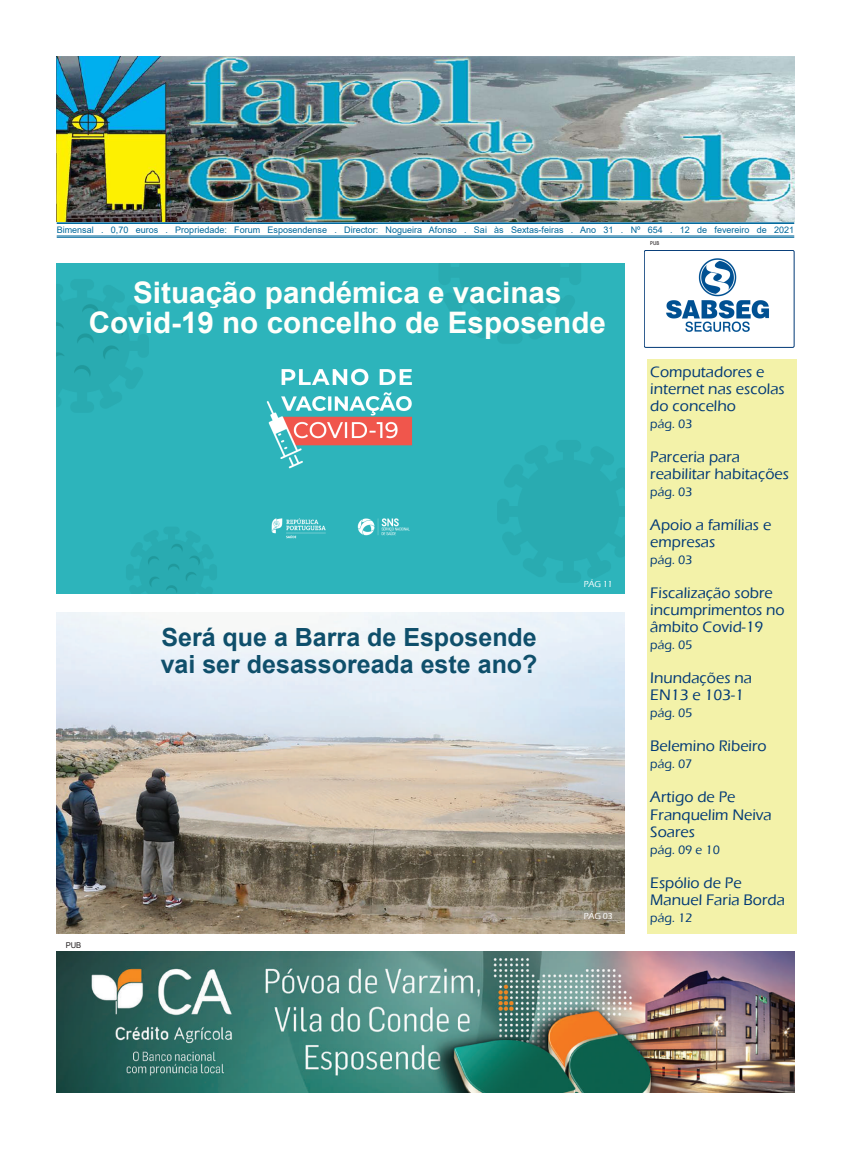
<style>
.page{position:relative;width:851px;height:1149px;background:#fff}
.page>*{position:absolute;margin:0;border:0;box-sizing:border-box;transform-origin:0 0}
.t1{font:700 29.6px/29.6px "Arial";color:#fffffb;text-align:center}
.t2{font:700 25px/27px "Arial";color:#0f4f6b}
.t3{font:500 15.7px/17px "Eras ITC";color:#013976}
.t4{font:500 12.7px "Eras ITC";color:#013976}
.t5{font:9px "Arial";color:#01689c}
.t6{font:500 9px "Eras ITC";letter-spacing:-.03em;color:#fff}
.t7{font:8px "Arial";color:#231f20;scale:.95 1}
.t8{font:5.3px "Trebuchet MS";color:#231f20;scale:.95 1}
</style>
<div class="page">
<hr style="left:57px;top:235px;width:737px;height:1px;background:#01689c">
<hr style="left:57px;top:237px;width:737px;height:1px;background:#01689c">
<hr style="left:57px;top:222px;width:737px;height:1px;background:#01689c">
<hr style="left:57px;top:223px;width:737px;height:1px;background:#01689c">
<img style="left:57px;top:57px;width:737px;height:165px">
<img style="left:57px;top:951px;width:737px;height:140px">
<img style="left:666px;top:258px;width:103px;height:74px">
<div style="left:644px;top:250px;width:150px;height:97px;border:1px solid #013976"></div>
<div style="left:646px;top:359px;width:150px;height:574px;background:#f3f2a9"></div>
<img style="left:57px;top:612px;width:567px;height:321px">
<img style="left:57px;top:264px;width:567px;height:329px">
<p class="t5" style="left:57px;top:224px;width:738px">Bimensal . 0,70 euros . Propriedade: Forum Esposendense . Director: Nogueira Afonso . Sai às Sextas-feiras . Ano 31 . Nº 654 . 12 de fevereiro de 2021</p>
<h1 class="t1" style="left:89px;top:278px;width:518px">Situação pandémica e vacinas<br>Covid-19 no concelho de Esposende</h1>
<h2 class="t2" style="left:161px;top:624px;width:378px">Será que a Barra de Esposende vai ser desassoreada este ano?</h2>
<p class="t6" style="left:583px;top:578px;width:30px">PÁG 11</p>
<p class="t7" style="left:66px;top:939px;width:18px">PUB</p>
<p class="t6" style="left:583px;top:911px;width:30px">PÁG 03</p>
<p class="t8" style="left:650px;top:240px;width:11px">PUB</p>
<p class="t3" style="left:650px;top:363px;width:136px">Computadores e internet nas escolas do concelho</p>
<p class="t4" style="left:650px;top:417px;width:44px">pág. 03</p>
<p class="t3" style="left:650px;top:448px;width:140px">Parceria para reabilitar habitações</p>
<p class="t4" style="left:650px;top:485px;width:44px">pág. 03</p>
<p class="t3" style="left:650px;top:516px;width:122px">Apoio a famílias e empresas</p>
<p class="t4" style="left:650px;top:553px;width:44px">pág. 03</p>
<p class="t3" style="left:650px;top:584px;width:136px">Fiscalização sobre incumprimentos no âmbito Covid-19</p>
<p class="t4" style="left:650px;top:638px;width:44px">pág. 05</p>
<p class="t3" style="left:650px;top:669px;width:103px">Inundações na<br>EN13 e 103-1</p>
<p class="t4" style="left:650px;top:706px;width:44px">pág. 05</p>
<p class="t3" style="left:650px;top:737px;width:118px">Belemino Ribeiro</p>
<p class="t4" style="left:650px;top:757px;width:44px">pág. 07</p>
<p class="t3" style="left:650px;top:788px;width:123px">Artigo de Pe<br>Franquelim Neiva<br>Soares</p>
<p class="t4" style="left:650px;top:842px;width:71px">pág. 09 e 10</p>
<p class="t3" style="left:650px;top:873px;width:136px">Espólio de Pe<br>Manuel Faria Borda</p>
<p class="t4" style="left:650px;top:910px;width:44px">pág. 12</p>
</div>
